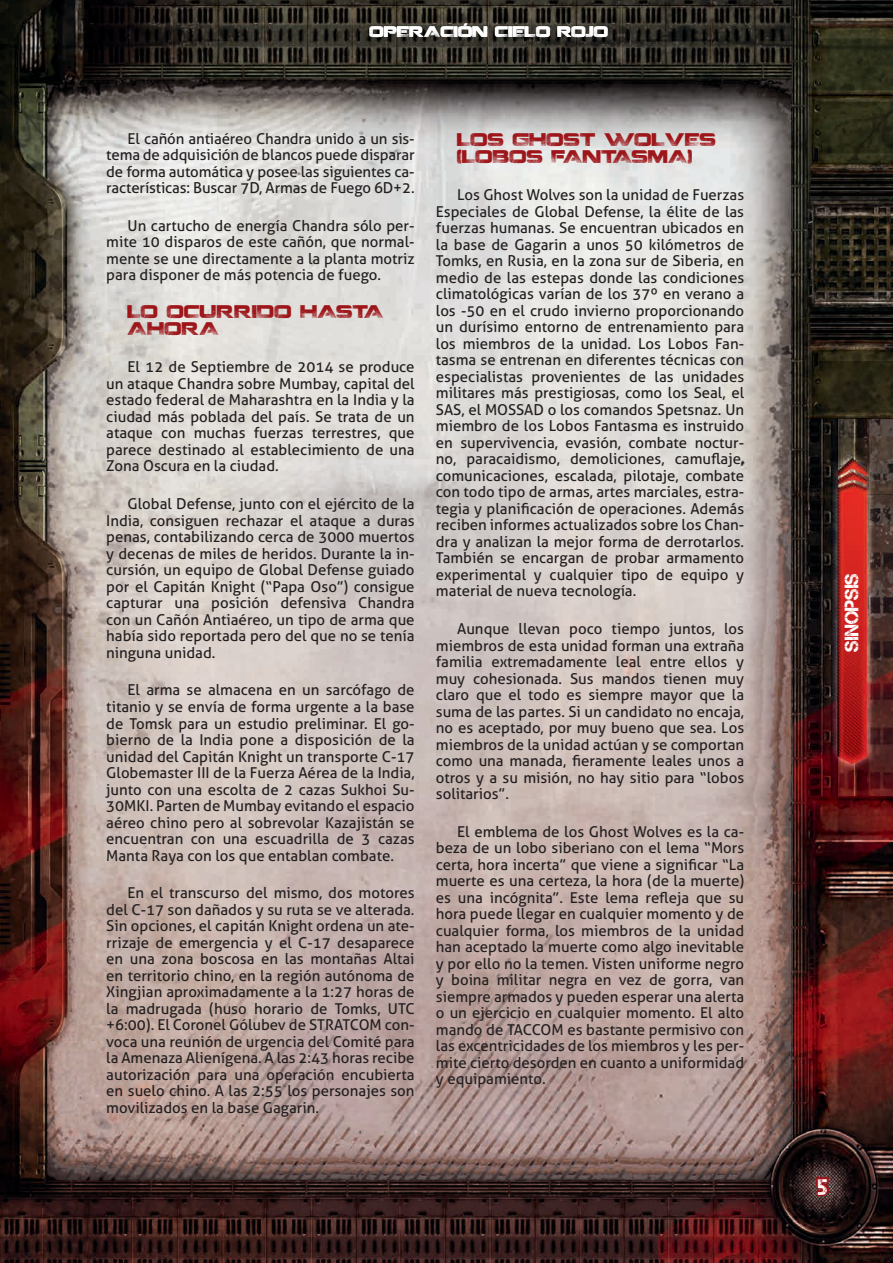
<style>
.page{position:relative;width:893px;height:1263px;background:#fff}
.page>*{position:absolute;margin:0;border:0;box-sizing:border-box;transform-origin:0 0}
.t1{font:22.5px "Captureit";color:#fff}
.t2{font:19.5px "Captureit";color:#fff}
.t3{font:18px/16.5px "Coalition";color:#9d1519}
.t4{font:15px/16.5px "Aller";color:#231f20;text-align:justify}
.t5{font:15px "Coalition";color:#fff}
</style>
<div class="page">
<img style="left:0;top:0;width:893px;height:1263px">
<svg style="left:812px;top:1163px;width:19px;height:38px"></svg>
<p class="t5" style="left:370px;top:21px;width:240px">OPERACIRACIÓN CIELO ROJO</p>
<p class="t5" style="left:513px;top:21px;width:14px">E</p>
<p class="t5" style="left:558px;top:21px;width:15px">O</p>
<p class="t4" style="left:106px;top:130px;width:310px;text-indent:21px">El cañón antiaéreo Chandra unido a un sis&shy;tema de adquisición de blancos puede disparar de forma automática y posee las siguientes ca&shy;racterísticas: Buscar 7D, Armas de Fuego 6D+2.</p>
<p class="t4" style="left:106px;top:217px;width:310px;text-indent:21px">Un cartucho de energía Chandra sólo per&shy;mite 10 disparos de este cañón, que normal&shy;mente se une directamente a la planta motriz para disponer de más potencia de fuego.</p>
<p class="t3" style="left:128px;top:302px;width:17px">LO</p>
<p class="t3" style="left:167px;top:302px;width:66px">OCURRIDO</p>
<p class="t3" style="left:300px;top:302px;width:84px">HASTA</p>
<p class="t3" style="left:128px;top:319px;width:56px">AHORA</p>
<p class="t4" style="left:106px;top:359px;width:310px;text-indent:21px">El 12 de Septiembre de 2014 se produce un ataque Chandra sobre Mumbay, capital del estado federal de Maharashtra en la India y la ciudad más poblada del país. Se trata de un ataque con muchas fuerzas terrestres, que parece destinado al establecimiento de una Zona Oscura en la ciudad.</p>
<p class="t4" style="left:106px;top:496px;width:310px;text-indent:21px">Global Defense, junto con el ejército de la India, consiguen rechazar el ataque a duras penas, contabilizando cerca de 3000 muertos y decenas de miles de heridos. Durante la in&shy;cursión, un equipo de Global Defense guiado por el Capitán Knight (“Papa Oso”) consigue capturar una posición defensiva Chandra con un Cañón Antiaéreo, un tipo de arma que había sido reportada pero del que no se tenía ninguna unidad.</p>
<p class="t4" style="left:106px;top:682px;width:310px;text-indent:21px">El arma se almacena en un sarcófago de titanio y se envía de forma urgente a la base de Tomsk para un estudio preliminar. El go&shy;bierno de la India pone a disposición de la unidad del Capitán Knight un transporte C-17<br>Globemaster III de la Fuerza Aérea de la India, junto con una escolta de 2 cazas Sukhoi Su-30MKI. Parten de Mumbay evitando el espacio aéreo chino pero al sobrevolar Kazajistán se encuentran con una escuadrilla de 3 cazas Manta Raya con los que entablan combate.</p>
<p class="t4" style="left:106px;top:885px;width:310px;text-indent:21px">En el transcurso del mismo, dos motores del C-17 son dañados y su ruta se ve alterada.<br>Sin opciones, el capitán Knight ordena un ate&shy;rrizaje de emergencia y el C-17 desaparece en una zona boscosa en las montañas Altai en territorio chino, en la región autónoma de Xingjian aproximadamente a la 1:27 horas de la madrugada (huso horario de Tomks, UTC +6:00). El Coronel Gólubev de STRATCOM con&shy;voca una reunión de urgencia del Comité para la Amenaza Alienígena. A las 2:43 horas recibe autorización para una operación encubierta en suelo chino. A las 2:55 los personajes son movilizados en la base Gagarin.</p>
<p class="t3" style="left:457px;top:130px;width:261px">LOS GHOST WOLVES (LOBOS FANTASMA)</p>
<p class="t4" style="left:436px;top:187px;width:310px;text-indent:21px">Los Ghost Wolves son la unidad de Fuerzas Especiales de Global Defense, la élite de las fuerzas humanas. Se encuentran ubicados en la base de Gagarin a unos 50 kilómetros de Tomks, en Rusia, en la zona sur de Siberia, en medio de las estepas donde las condiciones climatológicas varían de los 37º en verano a los -50 en el crudo invierno proporcionando un durísimo entorno de entrenamiento para los miembros de la unidad. Los Lobos Fan&shy;tasma se entrenan en diferentes técnicas con especialistas provenientes de las unidades militares más prestigiosas, como los Seal, el SAS, el MOSSAD o los comandos Spetsnaz. Un miembro de los Lobos Fantasma es instruido en supervivencia, evasión, combate noctur&shy;no, paracaidismo, demoliciones, camuflaje, comunicaciones, escalada, pilotaje, combate con todo tipo de armas, artes marciales, estra&shy;tegia y planificación de operaciones. Además reciben informes actualizados sobre los Chan&shy;dra y analizan la mejor forma de derrotarlos.<br>También se encargan de probar armamento experimental y cualquier tipo de equipo y material de nueva tecnología.</p>
<p class="t4" style="left:436px;top:620px;width:310px;text-indent:21px">Aunque llevan poco tiempo juntos, los miembros de esta unidad forman una extraña familia extremadamente leal entre ellos y muy cohesionada. Sus mandos tienen muy claro que el todo es siempre mayor que la suma de las partes. Si un candidato no encaja, no es aceptado, por muy bueno que sea. Los miembros de la unidad actúan y se comportan como una manada, fieramente leales unos a otros y a su misión, no hay sitio para “lobos solitarios”.</p>
<p class="t4" style="left:436px;top:823px;width:310px;text-indent:21px">El emblema de los Ghost Wolves es la ca&shy;beza de un lobo siberiano con el lema “Mors certa, hora incerta” que viene a significar “La muerte es una certeza, la hora (de la muerte) es una incógnita”. Este lema refleja que su hora puede llegar en cualquier momento y de cualquier forma, los miembros de la unidad han aceptado la muerte como algo inevitable y por ello no la temen. Visten uniforme negro y boina militar negra en vez de gorra, van siempre armados y pueden esperar una alerta o un ejercicio en cualquier momento. El alto mando de TACCOM es bastante permisivo con las excentricidades de los miembros y les per&shy;mite cierto desorden en cuanto a uniformidad y equipamiento.</p>
<h2 class="t2" style="left:841px;top:652px;width:80px;rotate:-90deg">sINOPSIS</h2>
<h1 class="t1" style="left:818px;top:1174px;width:11px">5</h1>
</div>
